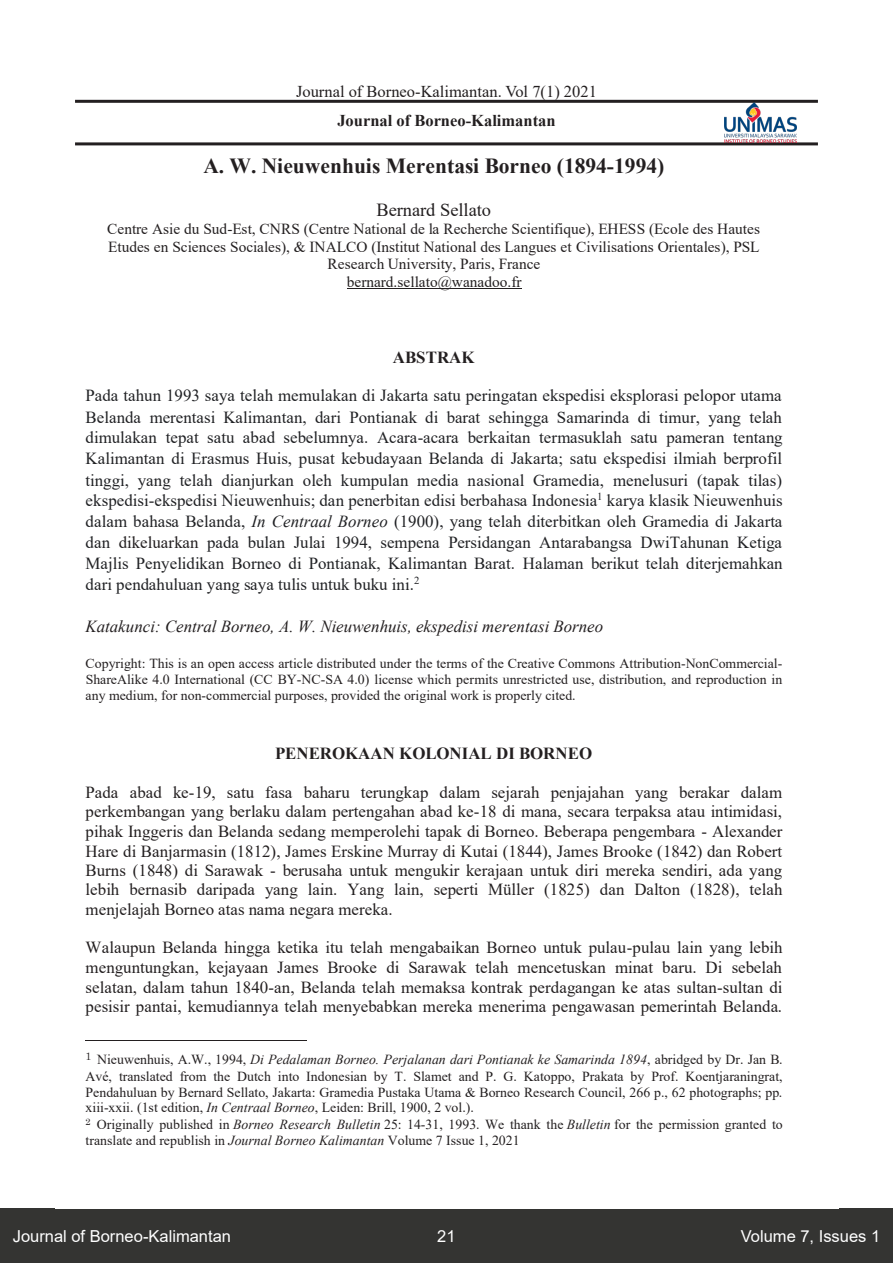
<style>
.page{position:relative;width:893px;height:1263px;background:#fff}
.page>*{position:absolute;margin:0;border:0;box-sizing:border-box;transform-origin:0 0}
.t1{font:700 21.45px "Times New Roman";color:#231f20}
.t2{font:18.45px "Times New Roman";letter-spacing:-.005em;color:#231f20}
.t3{font:16.95px/19.4px "Times New Roman";color:#231f20;text-align:justify}
.t4{font:16.95px/21px "Times New Roman";color:#202124;text-align:justify}
.t5{font:italic 16.95px "Times New Roman";color:#231f20}
.t6{font:700 16.95px "Times New Roman";color:#231f20}
.t7{font:16.5px "Arial";color:#fff}
.t8{font:16.5px "Times New Roman";color:#231f20}
.t9{font:700 16.5px "Times New Roman";color:#231f20}
.t10{font:15.3px/17.7px "Times New Roman";color:#231f20;text-align:center}
.t11{font:13.8px/16.2px "Times New Roman";color:#231f20;text-align:justify}
.s1{font-style:italic}
.s2{color:#231f20}
</style>
<div class="page">
<div style="left:0;top:1209px;width:893px;height:54px;background:#343432"></div>
<hr style="left:75px;top:100px;width:743px;height:3px;background:#231f20">
<hr style="left:75px;top:142px;width:743px;height:3px;background:#231f20">
<img style="left:724px;top:103px;width:72px;height:39px">
<hr style="left:347px;top:289px;width:174px;height:1px;background:#231f20">
<hr style="left:86px;top:1040px;width:221px;height:1px;background:#231f20">
<p class="t8" style="left:296px;top:80px;width:302px">Journal of Borneo-Kalimantan. Vol 7(1) 2021</p>
<p class="t9" style="left:337px;top:109px;width:220px">Journal of Borneo-Kalimantan</p>
<p class="t1" style="left:204px;top:150px;width:462px">A. W. Nieuwenhuis Merentasi Borneo (1894-1994)</p>
<p class="t2" style="left:376px;top:197px;width:116px">Bernard Sellato</p>
<p class="t10" style="left:107px;top:220px;width:654px">Centre Asie du Sud-Est, CNRS (Centre National de la Recherche Scientifique), EHESS (Ecole des Hautes Etudes en Sciences Sociales), &amp; INALCO (Institut National des Langues et Civilisations Orientales), PSL Research University, Paris, France<br>bernard.sellato@wanadoo.fr</p>
<p class="t6" style="left:393px;top:345px;width:83px">ABSTRAK</p>
<p class="t4" style="left:86px;top:385px;width:699px">Pada tahun 1993 saya telah memulakan di Jakarta satu peringatan ekspedisi eksplorasi pelopor utama Belanda merentasi Kalimantan, dari Pontianak di barat sehingga Samarinda di timur, yang telah dimulakan tepat satu abad sebelumnya. Acara-acara berkaitan termasuklah satu pameran tentang Kalimantan di Erasmus Huis, pusat kebudayaan Belanda di Jakarta; satu ekspedisi ilmiah berprofil tinggi, yang telah dianjurkan oleh kumpulan media nasional Gramedia, menelusuri (tapak tilas) ekspedisi-ekspedisi Nieuwenhuis; dan penerbitan edisi berbahasa Indonesia<sup>1</sup> karya klasik Nieuwenhuis dalam bahasa Belanda, <span class="s1">In Centraal Borneo</span> (1900), yang telah diterbitkan oleh Gramedia di Jakarta dan <span class="s2">dikeluarkan</span> pada bulan Julai 1994, sempena Persidangan Antarabangsa DwiTahunan Ketiga Majlis Penyelidikan Borneo di Pontianak, Kalimantan Barat. Halaman berikut telah diterjemahkan dari pendahuluan yang saya tulis untuk buku ini.<sup>2</sup></p>
<p class="t5" style="left:86px;top:615px;width:519px">Katakunci: Central Borneo, A. W. Nieuwenhuis, ekspedisi merentasi Borneo</p>
<p class="t11" style="left:86px;top:655px;width:698px">Copyright: This is an open access article distributed under the terms of the Creative Commons Attribution-NonCommercial-ShareAlike 4.0 International (CC BY-NC-SA 4.0) license which permits unrestricted use, distribution, and reproduction in any medium, for non-commercial purposes, provided the original work is properly cited.</p>
<p class="t6" style="left:275px;top:741px;width:319px">PENEROKAAN KOLONIAL DI BORNEO</p>
<p class="t3" style="left:86px;top:782px;width:698px">Pada abad ke-19, satu fasa baharu terungkap dalam sejarah penjajahan yang berakar dalam perkembangan yang berlaku dalam pertengahan abad ke-18 di mana, secara terpaksa atau intimidasi, pihak Inggeris dan Belanda sedang memperolehi tapak di Borneo. Beberapa pengembara - Alexander Hare di Banjarmasin (1812), James Erskine Murray di Kutai (1844), James Brooke (1842) dan Robert Burns (1848) di Sarawak - berusaha untuk mengukir kerajaan untuk diri mereka sendiri, ada yang lebih bernasib daripada yang lain. Yang lain, seperti Müller (1825) dan Dalton (1828), telah menjelajah Borneo atas nama negara mereka.</p>
<p class="t3" style="left:86px;top:937px;width:698px">Walaupun Belanda hingga ketika itu telah mengabaikan Borneo untuk pulau-pulau lain yang lebih menguntungkan, kejayaan James Brooke di Sarawak telah mencetuskan minat baru. Di sebelah selatan, dalam tahun 1840-an, Belanda telah memaksa kontrak perdagangan ke atas sultan-sultan di pesisir pantai, kemudiannya telah menyebabkan mereka menerima pengawasan pemerintah Belanda.</p>
<p class="t11" style="left:86px;top:1051px;width:699px;text-align:left"><sup>1</sup> Nieuwenhuis, A.W., 1994, <span class="s1">Di Pedalaman Borneo. Perjalanan dari Pontianak ke Samarinda 1894</span>, abridged by Dr. Jan B.<br>Avé, translated from the Dutch into Indonesian by T. Slamet and P. G. Katoppo, Prakata by Prof. Koentjaraningrat, Pendahuluan by Bernard Sellato, Jakarta: Gramedia Pustaka Utama &amp; Borneo Research Council, 266 p., 62 photographs; pp. xiii-xxii. (1st edition, <span class="s1">In Centraal Borneo</span>, Leiden: Brill, 1900, 2 vol.).<br><sup>2</sup> Originally published in <span class="s1">Borneo Research Bulletin</span> 25: 14-31, 1993. We thank the <span class="s1">Bulletin</span> for the permission granted to translate and republish in <span class="s1">Journal Borneo Kalimantan</span> Volume 7 Issue 1, 2021</p>
<p class="t7" style="left:13px;top:1224px;width:220px">Journal of Borneo-Kalimantan</p>
<p class="t7" style="left:437px;top:1224px;width:20px">21</p>
<p class="t7" style="left:741px;top:1224px;width:141px">Volume 7, Issues 1</p>
</div>
